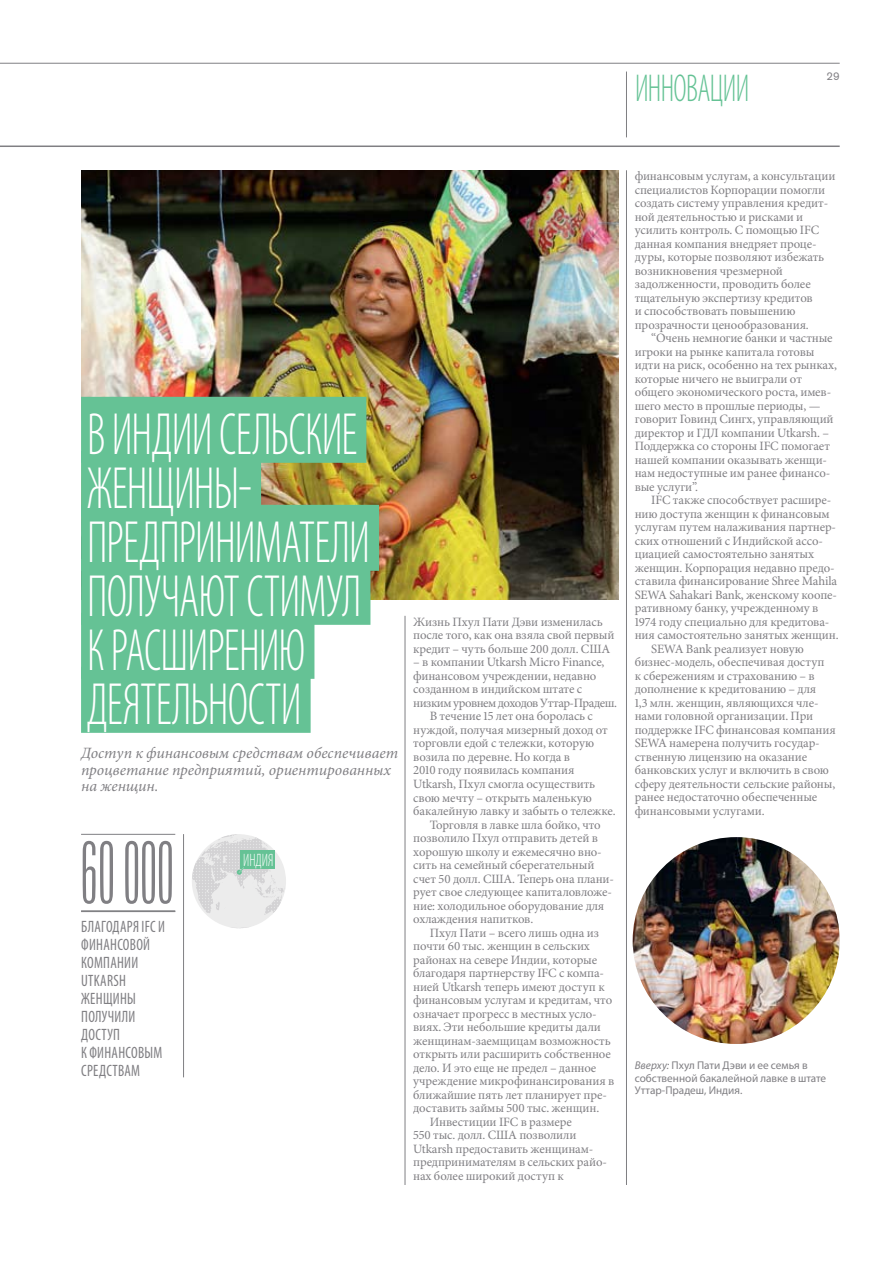
<style>
.page{position:relative;width:894px;height:1263px;background:#fff}
.page>*{position:absolute;margin:0;border:0;box-sizing:border-box;transform-origin:0 0}
.t1{font:300 78px "Titling Gothic FB Skyline";color:#807f83}
.t2{font:300 condensed 60px/54px "Myriad Pro";letter-spacing:-.02em;color:#fff;scale:.8 1}
.t3{font:300 condensed 39px "Myriad Pro";letter-spacing:-.02em;color:#65c295;scale:.8 1}
.t4{font:300 condensed 18px "Myriad Pro";color:#fff;scale:.8 1}
.t5{font:condensed 16.5px/18px "Myriad Pro";letter-spacing:.02em;color:#807f83;scale:.9 1}
.t6{font:italic 15.75px/16.5px "Minion Pro";color:#807f83}
.t7{font:12.75px/13.5px "Minion Pro";letter-spacing:-.01em;color:#807f83}
.t8{font:12.75px "Minion Pro";letter-spacing:-.04em;color:#807f83}
.t9{font:11.25px/12.8px "Myriad Pro";color:#807f83}
.t10{font:11.25px "Akzidenz Grotesk BE";color:#807f83}
.s1{font-style:italic}
</style>
<div class="page">
<hr style="left:626px;top:170px;width:1px;height:1015px;background:#807f83">
<hr style="left:404px;top:616px;width:1px;height:569px;background:#807f83">
<hr style="left:183px;top:834px;width:1px;height:243px;background:#807f83">
<img style="left:81px;top:170px;width:537px;height:429px">
<div style="left:81px;top:397px;width:285px;height:66px;background:#65c295"></div>
<div style="left:81px;top:451px;width:180px;height:66px;background:#65c295"></div>
<div style="left:81px;top:505px;width:298px;height:66px;background:#65c295"></div>
<div style="left:81px;top:559px;width:289px;height:66px;background:#65c295"></div>
<div style="left:81px;top:613px;width:233px;height:66px;background:#65c295"></div>
<div style="left:81px;top:667px;width:229px;height:66px;background:#65c295"></div>
<hr style="left:81px;top:834px;width:94px;height:1px;background:#807f83">
<hr style="left:81px;top:910px;width:94px;height:2px;background:#807f83">
<svg style="left:192px;top:834px;width:94px;height:94px"></svg>
<img style="left:632px;top:837px;width:207px;height:207px;border-radius:103px">
<hr style="left:0;top:63px;width:839px;height:1px;background:#807f83">
<hr style="left:0;top:146px;width:839px;height:1px;background:#807f83">
<hr style="left:626px;top:72px;width:1px;height:65px;background:#807f83">
<h3 class="t3" style="left:634px;top:65px;width:144px">ИННОВАЦИИ</h3>
<p class="t10" style="left:826px;top:69px;width:15px">29</p>
<h2 class="t2" style="left:87px;top:407px;width:355px">В ИНДИИ СЕЛЬСКИЕ<br>ЖЕНЩИНЫ-<br>ПРЕДПРИНИМАТЕЛИ<br>ПОЛУЧАЮТ СТИМУЛ<br>К РАСШИРЕНИЮ<br>ДЕЯТЕЛЬНОСТИ</h2>
<p class="t6" style="left:81px;top:745px;width:318px">Доступ к финансовым средствам обеспечивает процветание предприятий, ориентированных на женщин.</p>
<h1 class="t1" style="left:81px;top:829px;width:94px">60 000</h1>
<p class="t5" style="left:81px;top:917px;width:92px">БЛАГОДАРЯ IFC И<br>ФИНАНСОВОЙ<br>КОМПАНИИ<br>UTKARSH<br>ЖЕНЩИНЫ<br>ПОЛУЧИЛИ<br>ДОСТУП<br>КФИН</p>
<p class="t5" style="left:81px;top:1043px;width:73px;text-indent:30px">АНСОВЫМ<br>СРЕДСТВАМ</p>
<h3 class="t4" style="left:243px;top:850px;width:39px">ИНДИЯ</h3>
<p class="t7" style="left:413px;top:616px;width:203px">Жизнь Пхул Пати Дэви изменилась после того, как она взяла свой первый кредит – чуть больше 200 долл. США</p>
<p class="t7" style="left:413px;top:656px;width:193px">– в компании Utkarsh Micro Finance,</p>
<p class="t7" style="left:413px;top:670px;width:184px">финансовом учреждении, недавно</p>
<p class="t7" style="left:413px;top:683px;width:170px">созданном в индийском штате с</p>
<p class="t8" style="left:413px;top:695px;width:205px">низким уровнем доходов Уттар-Прадеш.</p>
<p class="t7" style="left:429px;top:710px;width:165px">В течение 15 лет она боролась с</p>
<p class="t7" style="left:413px;top:724px;width:196px">нуждой, получая мизерный доход от</p>
<p class="t7" style="left:413px;top:737px;width:182px">торговли едой с тележки, которую</p>
<p class="t7" style="left:413px;top:751px;width:158px">возила по деревне. Но когда в</p>
<p class="t7" style="left:413px;top:764px;width:163px">2010 году появилась компания</p>
<p class="t7" style="left:413px;top:778px;width:183px">Utkarsh, Пхул смогла осуществить</p>
<p class="t7" style="left:413px;top:791px;width:180px">свою мечту – открыть маленькую</p>
<p class="t7" style="left:413px;top:805px;width:204px">бакалейную лавку и забыть о тележке.</p>
<p class="t7" style="left:429px;top:818px;width:172px">Торговля в лавке шла бойко, что</p>
<p class="t7" style="left:413px;top:832px;width:186px">позволило Пхул отправить детей в</p>
<p class="t7" style="left:413px;top:845px;width:190px">хорошую школу и ежемесячно вно-</p>
<p class="t7" style="left:413px;top:859px;width:183px">сить на семейный сберегательный</p>
<p class="t7" style="left:413px;top:872px;width:202px">счет 50 долл. США. Теперь она плани-</p>
<p class="t7" style="left:413px;top:886px;width:200px">рует свое следующее капиталовложе-</p>
<p class="t7" style="left:413px;top:899px;width:192px">ние: холодильное оборудование для</p>
<p class="t7" style="left:413px;top:913px;width:121px">охлаждения напитков.</p>
<p class="t7" style="left:429px;top:926px;width:171px">Пхул Пати – всего лишь одна из</p>
<p class="t7" style="left:413px;top:940px;width:178px">почти 60 тыс. женщин в сельских</p>
<p class="t7" style="left:413px;top:953px;width:185px">районах на севере Индии, которые</p>
<p class="t7" style="left:413px;top:967px;width:192px">благодаря партнерству IFC с компа-</p>
<p class="t7" style="left:413px;top:980px;width:193px">нией Utkarsh теперь имеют доступ к</p>
<p class="t7" style="left:413px;top:994px;width:200px">финансовым услугам и кредитам, что</p>
<p class="t7" style="left:413px;top:1007px;width:185px">означает прогресс в местных усло-</p>
<p class="t7" style="left:413px;top:1021px;width:189px">виях. Эти небольшие кредиты дали</p>
<p class="t7" style="left:413px;top:1034px;width:199px">женщинам-заемщицам возможность</p>
<p class="t7" style="left:413px;top:1048px;width:199px">открыть или расширить собственное</p>
<p class="t7" style="left:413px;top:1061px;width:184px">дело. И это еще не предел – данное</p>
<p class="t7" style="left:413px;top:1075px;width:202px">учреждение микрофинансирования в</p>
<p class="t7" style="left:413px;top:1088px;width:195px">ближайшие пять лет планирует пре-</p>
<p class="t7" style="left:413px;top:1102px;width:187px">доставить займы 500 тыс. женщин.</p>
<p class="t7" style="left:429px;top:1115px;width:144px">Инвестиции IFC в размере</p>
<p class="t7" style="left:413px;top:1129px;width:165px">550 тыс. долл. США позволили</p>
<p class="t7" style="left:413px;top:1142px;width:182px">Utkarsh предоставить женщинам-</p>
<p class="t7" style="left:413px;top:1156px;width:195px">предпринимателям в сельских райо-</p>
<p class="t7" style="left:413px;top:1169px;width:152px">нах более широкий доступ к</p>
<p class="t7" style="left:634px;top:170px;width:202px">финансовым услугам, а консультации специалистов Корпорации помогли создать систему управления кредит&shy;ной деятельностью и рисками и усилить контроль. С помощью IFC данная компания внедряет проце&shy;дуры, которые позволяют избежать возникновения чрезмерной задолженности, проводить более тщательную экспертизу кредитов<br>и способствовать повышению прозрачности ценообразования.</p>
<p class="t7" style="left:634px;top:332px;width:203px;text-indent:16px">“Очень немногие банки и частные игроки на рынке капитала готовы идти на риск, особенно на тех рынках, которые ничего не выиграли от общего экономического роста, имев&shy;шего место в прошлые периоды, — говорит Говинд Сингх, управляющий директор и ГДЛ компании Utkarsh. –<br>Поддержка со стороны IFC помогает нашей компании оказывать женщи&shy;нам недоступные им ранее финансо&shy;вые услуги”.</p>
<p class="t7" style="left:651px;top:494px;width:181px">IFC также способствует расшире-</p>
<p class="t7" style="left:634px;top:508px;width:196px">нию доступа женщин к финансовым</p>
<p class="t7" style="left:634px;top:521px;width:203px">услугам путем налаживания партнер-</p>
<p class="t7" style="left:634px;top:535px;width:190px">ских отношений с Индийской ассо-</p>
<p class="t7" style="left:634px;top:548px;width:181px">циацией самостоятельно занятых</p>
<p class="t7" style="left:634px;top:562px;width:201px">женщин. Корпорация недавно предо-</p>
<p class="t7" style="left:634px;top:575px;width:204px">ставила финансирование Shree Mahila</p>
<p class="t7" style="left:634px;top:589px;width:204px">SEWA Sahakari Bank, женскому коопе-</p>
<p class="t7" style="left:634px;top:602px;width:185px">ративному банку, учрежденному в</p>
<p class="t7" style="left:634px;top:616px;width:196px">1974 году специально для кредитова-</p>
<p class="t7" style="left:634px;top:629px;width:205px">ния самостоятельно занятых женщин.</p>
<p class="t7" style="left:651px;top:643px;width:154px">SEWA Bank реализует новую</p>
<p class="t7" style="left:634px;top:656px;width:191px">бизнес-модель, обеспечивая доступ</p>
<p class="t7" style="left:634px;top:670px;width:181px">к сбережениям и страхованию – в</p>
<p class="t7" style="left:634px;top:683px;width:183px">дополнение к кредитованию – для</p>
<p class="t7" style="left:634px;top:697px;width:185px">1,3 млн. женщин, являющихся чле-</p>
<p class="t7" style="left:634px;top:710px;width:180px">нами головной организации. При</p>
<p class="t7" style="left:634px;top:724px;width:202px">поддержке IFC финансовая компания</p>
<p class="t7" style="left:634px;top:737px;width:186px">SEWA намерена получить государ-</p>
<p class="t7" style="left:634px;top:751px;width:174px">ственную лицензию на оказание</p>
<p class="t7" style="left:634px;top:764px;width:196px">банковских услуг и включить в свою</p>
<p class="t7" style="left:634px;top:778px;width:202px">сферу деятельности сельские районы,</p>
<p class="t7" style="left:634px;top:791px;width:184px">ранее недостаточно обеспеченные</p>
<p class="t7" style="left:634px;top:805px;width:131px">финансовыми услугами.</p>
<p class="t9" style="left:634px;top:1058px;width:193px"><span class="s1">Вверху:</span> Пхул Пати Дэви и ее семья в собственной бакалейной лавке в штате<br>Уттар-Прадеш, Индия.</p>
</div>
